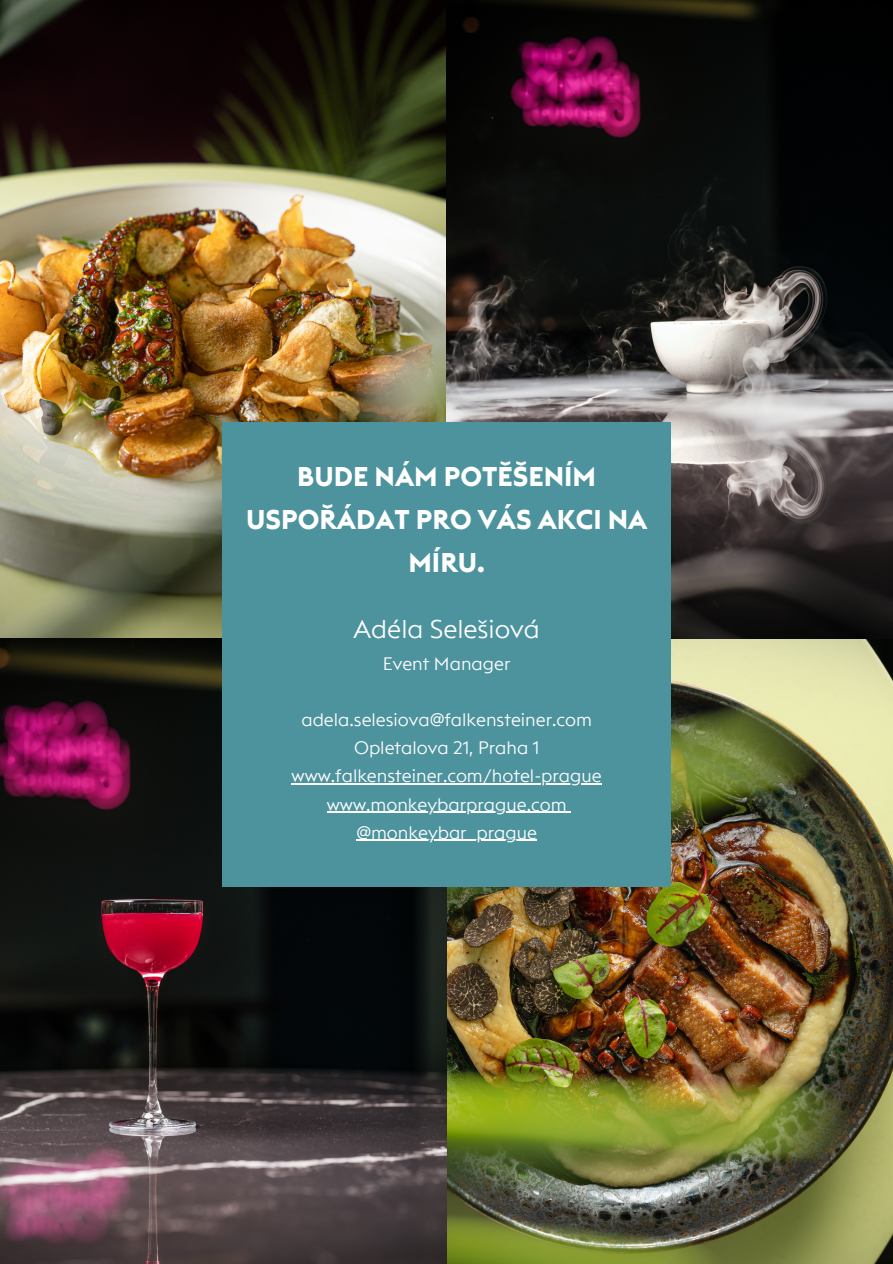
<style>
.page{position:relative;width:893px;height:1264px;background:#fff}
.page>*{position:absolute;margin:0;border:0;box-sizing:border-box;transform-origin:0 0}
.t1{font:700 27px/42.8px "Euclid Triangle";color:#fff;text-align:center}
.t2{font:300 25.5px "Euclid Triangle";color:#fff}
.t3{font:300 18px "Euclid Triangle";color:#fff}
</style>
<div class="page">
<img style="left:0;top:0;width:892px;height:1263px">
<div style="left:222px;top:422px;width:449px;height:465px;background:#4d939e"></div>
<hr style="left:291px;top:783px;width:310px;height:1px;background:#fff">
<hr style="left:327px;top:811px;width:239px;height:1px;background:#fff">
<svg style="left:356px;top:839px;width:15px;height:2px"></svg>
<hr style="left:371px;top:839px;width:166px;height:2px;background:#fff">
<h1 class="t1" style="left:246px;top:457px;width:402px">BUDE NÁM POTĚŠENÍM<br>USPOŘÁDAT PRO VÁS AKCI NA<br>MÍRU.</h1>
<h2 class="t2" style="left:353px;top:618px;width:188px">Adéla Selešiová</h2>
<h2 class="t3" style="left:383px;top:655px;width:129px">Event Manager</h2>
<p class="t3" style="left:301px;top:711px;width:292px">adela.selesiova@falkensteiner.com</p>
<p class="t3" style="left:354px;top:739px;width:187px">Opletalova 21, Praha 1</p>
<p class="t3" style="left:291px;top:768px;width:312px">www.falkensteiner.com/hotel-prague</p>
<p class="t3" style="left:327px;top:796px;width:241px">www.monkeybarprague.com</p>
<p class="t3" style="left:356px;top:824px;width:182px">@monkeybar_prague</p>
</div>
